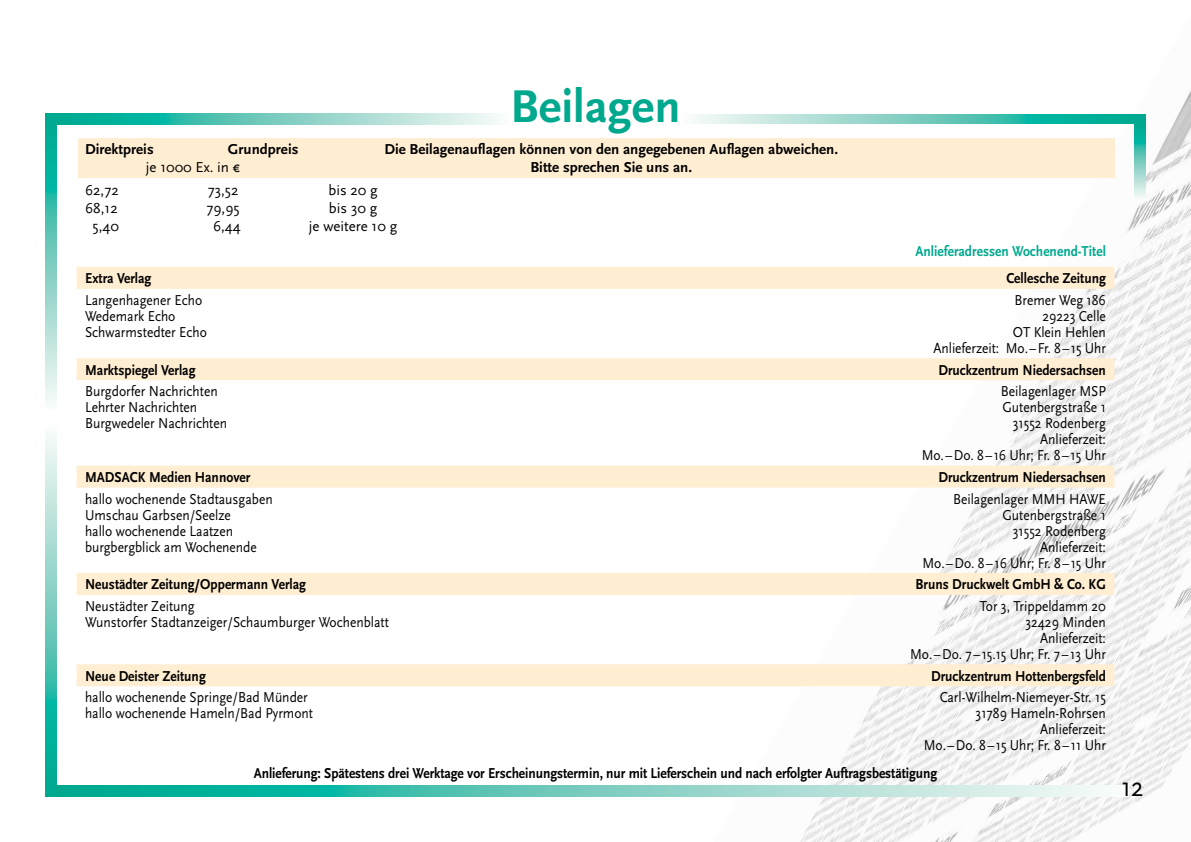
<style>
.page{position:relative;width:1191px;height:842px;background:#fff}
.page>*{position:absolute;margin:0;border:0;box-sizing:border-box;transform-origin:0 0}
.t1{font:700 48px "Scala Sans Pro";color:#00a88e}
.t2{font:28px "Scala Sans Pro";color:#000;scale:.9 1}
.t3{font:15px/16px "Scala Sans Pro";color:#000;text-align:right;scale:.9 1}
.t4{font:700 15px "Scala Sans Pro";color:#000;scale:.9 1}
.t5{font:700 15px "Scala Sans Pro";color:#000}
.t6{font:15px "Scala Sans Pro";color:#000}
.t7{font:700 15px "Scala Sans Pro";color:#00a88e;scale:.9 1}
</style>
<div class="page">
<img style="left:713px;top:90px;width:478px;height:752px">
<svg style="left:45px;top:434px;width:12px;height:363px;background:#6eccbf"></svg>
<svg style="left:45px;top:125px;width:12px;height:278px;background:#72cec0"></svg>
<svg style="left:45px;top:113px;width:454px;height:12px;background:#6eccbf"></svg>
<svg style="left:694px;top:114px;width:451px;height:10px;background:#6eccbf"></svg>
<svg style="left:1134px;top:125px;width:11px;height:73px"></svg>
<svg style="left:57px;top:785px;width:1071px;height:12px;background:#70cdc0"></svg>
<div style="left:77px;top:267px;width:1037px;height:22px;background:#ffeed2"></div>
<div style="left:77px;top:358px;width:1037px;height:22px;background:#ffeed2"></div>
<div style="left:77px;top:466px;width:1037px;height:22px;background:#ffeed2"></div>
<div style="left:77px;top:573px;width:1037px;height:22px;background:#ffeed2"></div>
<div style="left:77px;top:664px;width:1037px;height:22px;background:#ffeed2"></div>
<div style="left:78px;top:138px;width:1036px;height:40px;background:#ffeed2"></div>
<h1 class="t1" style="left:510px;top:78px;width:171px">Beilagen</h1>
<p class="t5" style="left:85px;top:140px;width:70px">Direktpreis</p>
<p class="t5" style="left:228px;top:140px;width:72px">Grundpreis</p>
<p class="t5" style="left:384px;top:140px;width:455px">Die Beilagenauflagen können von den angegebenen Auflagen abweichen.</p>
<p class="t6" style="left:146px;top:158px;width:96px">je 1000 Ex. in €</p>
<p class="t5" style="left:530px;top:158px;width:163px">Bitte sprechen Sie uns an.</p>
<p class="t6" style="left:85px;top:182px;width:35px">62,72</p>
<p class="t6" style="left:208px;top:182px;width:32px">73,52</p>
<p class="t6" style="left:328px;top:182px;width:51px">bis 20 g</p>
<p class="t6" style="left:85px;top:200px;width:34px">68,12</p>
<p class="t6" style="left:206px;top:200px;width:35px">79,95</p>
<p class="t6" style="left:329px;top:200px;width:50px">bis 30 g</p>
<p class="t6" style="left:93px;top:218px;width:28px">5,40</p>
<p class="t6" style="left:213px;top:218px;width:29px">6,44</p>
<p class="t6" style="left:309px;top:218px;width:90px">je weitere 10 g</p>
<p class="t7" style="left:915px;top:242px;width:213px">Anlieferadressen Wochenend-Titel</p>
<p class="t4" style="left:85px;top:270px;width:75px">Extra Verlag</p>
<p class="t4" style="left:1006px;top:270px;width:112px">Cellesche Zeitung</p>
<p class="t3" style="left:85px;top:292px;width:132px">Langenhagener Echo</p>
<p class="t3" style="left:1014px;top:292px;width:103px">Bremer Weg 186</p>
<p class="t3" style="left:85px;top:308px;width:102px">Wedemark Echo</p>
<p class="t3" style="left:1042px;top:308px;width:72px">29223 Celle</p>
<p class="t3" style="left:85px;top:324px;width:137px">Schwarmstedter Echo</p>
<p class="t3" style="left:933px;top:324px;width:193px">OT Klein Hehlen<br>Anlieferzeit: Mo.–Fr. 8–15 Uhr</p>
<p class="t4" style="left:85px;top:361px;width:124px">Marktspiegel Verlag</p>
<p class="t4" style="left:938px;top:361px;width:188px">Druckzentrum Niedersachsen</p>
<p class="t3" style="left:85px;top:383px;width:149px">Burgdorfer Nachrichten</p>
<p class="t3" style="left:1000px;top:383px;width:118px">Beilagenlager MSP</p>
<p class="t3" style="left:85px;top:399px;width:126px">Lehrter Nachrichten</p>
<p class="t3" style="left:1002px;top:399px;width:116px">Gutenbergstraße 1</p>
<p class="t3" style="left:85px;top:415px;width:159px">Burgwedeler Nachrichten</p>
<p class="t3" style="left:921px;top:415px;width:206px">31552 Rodenberg<br>Anlieferzeit:<br>Mo.–Do. 8–16 Uhr; Fr. 8–15 Uhr</p>
<p class="t4" style="left:85px;top:468px;width:185px">MADSACK Medien Hannover</p>
<p class="t4" style="left:938px;top:468px;width:188px">Druckzentrum Niedersachsen</p>
<p class="t3" style="left:85px;top:491px;width:210px">hallo wochenende Stadtausgaben</p>
<p class="t3" style="left:953px;top:491px;width:171px">Beilagenlager MMH HAWE</p>
<p class="t3" style="left:85px;top:507px;width:163px">Umschau Garbsen/Seelze</p>
<p class="t3" style="left:1002px;top:507px;width:116px">Gutenbergstraße 1</p>
<p class="t3" style="left:85px;top:523px;width:166px">hallo wochenende Laatzen</p>
<p class="t3" style="left:1012px;top:523px;width:105px">31552 Rodenberg</p>
<p class="t3" style="left:85px;top:539px;width:192px">burgbergblick am Wochenende</p>
<p class="t3" style="left:922px;top:539px;width:205px">Anlieferzeit:<br>Mo.–Do. 8–16 Uhr; Fr. 8–15 Uhr</p>
<p class="t4" style="left:85px;top:576px;width:247px">Neustädter Zeitung/Oppermann Verlag</p>
<p class="t4" style="left:915px;top:576px;width:213px">Bruns Druckwelt GmbH &amp; Co. KG</p>
<p class="t3" style="left:85px;top:598px;width:123px">Neustädter Zeitung</p>
<p class="t3" style="left:980px;top:598px;width:141px">Tor 3, Trippeldamm 20</p>
<p class="t3" style="left:85px;top:614px;width:339px">Wunstorfer Stadtanzeiger/Schaumburger Wochenblatt</p>
<p class="t3" style="left:910px;top:614px;width:219px">32429 Minden<br>Anlieferzeit:<br>Mo.–Do. 7–15.15 Uhr; Fr. 7–13 Uhr</p>
<p class="t4" style="left:85px;top:667px;width:136px">Neue Deister Zeitung</p>
<p class="t4" style="left:931px;top:667px;width:196px">Druckzentrum Hottenbergsfeld</p>
<p class="t3" style="left:85px;top:689px;width:249px">hallo wochenende Springe/Bad Münder</p>
<p class="t3" style="left:939px;top:689px;width:186px">Carl-Wilhelm-Niemeyer-Str. 15</p>
<p class="t3" style="left:85px;top:705px;width:255px">hallo wochenende Hameln/Bad Pyrmont</p>
<p class="t3" style="left:923px;top:705px;width:204px">31789 Hameln-Rohrsen<br>Anlieferzeit:<br>Mo.–Do. 8–15 Uhr; Fr. 8–11 Uhr</p>
<p class="t4" style="left:254px;top:764px;width:761px">Anlieferung: Spätestens drei Werktage vor Erscheinungstermin, nur mit Lieferschein und nach erfolgter Auftragsbestätigung</p>
<h2 class="t2" style="left:1121px;top:771px;width:26px">12</h2>
</div>
